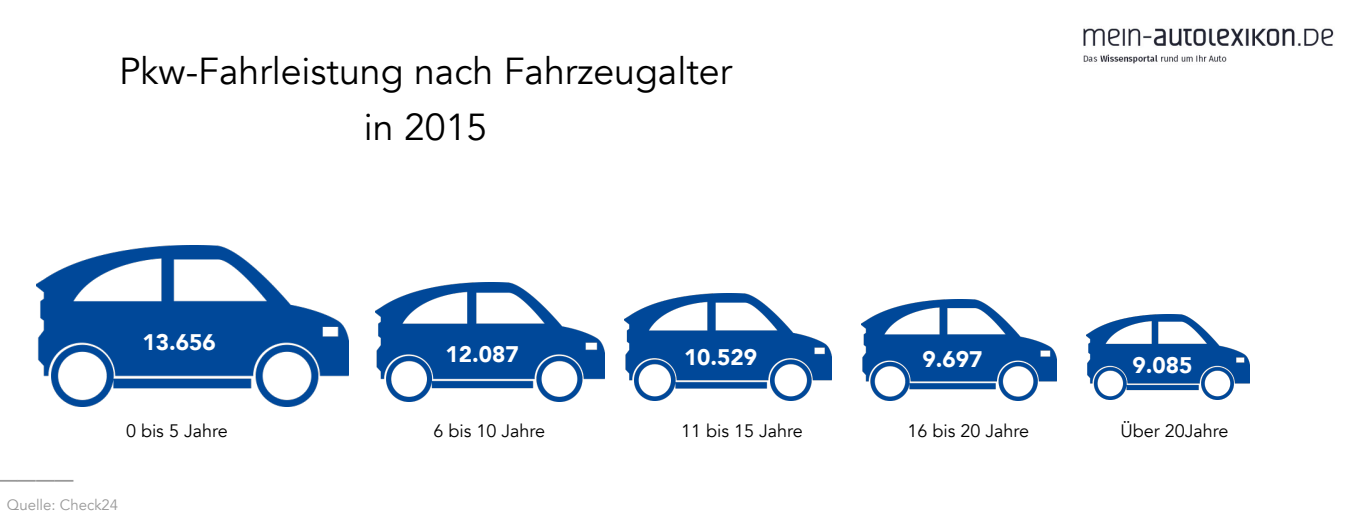
<style>
.page{position:relative;width:1350px;height:525px;background:#fff}
.page>*{position:absolute;margin:0;border:0;box-sizing:border-box;transform-origin:0 0}
.t1{font:37.5px/55.5px "Avenir";color:#000;text-align:center}
.t2{font:37.5px "Avenir";color:#999}
.t3{font:900 22.5px "Avenir";color:#fff}
.t4{font:18px "Avenir";color:#000}
.t5{font:15px "Avenir";color:#999}
</style>
<div class="page">
<img style="left:36px;top:245px;width:312px;height:162px">
<img style="left:375px;top:283px;width:230px;height:119px">
<img style="left:624px;top:293px;width:207px;height:107px">
<img style="left:861px;top:300px;width:195px;height:101px">
<img style="left:1086px;top:315px;width:164px;height:84px">
<img style="left:1084px;top:28px;width:250px;height:36px">
<h1 class="t1" style="left:119px;top:44px;width:615px">Pkw-Fahrleistung nach Fahrzeugalter in 2015</h1>
<p class="t3" style="left:142px;top:328px;width:75px">13.656</p>
<p class="t3" style="left:446px;top:340px;width:75px">12.087</p>
<p class="t3" style="left:922px;top:344px;width:61px">9.697</p>
<p class="t3" style="left:1132px;top:350px;width:61px">9.085</p>
<p class="t3" style="left:684px;top:343px;width:75px">10.529</p>
<p class="t4" style="left:126px;top:419px;width:103px">0 bis 5 Jahre</p>
<p class="t4" style="left:434px;top:419px;width:113px">6 bis 10 Jahre</p>
<p class="t4" style="left:681px;top:419px;width:123px">11 bis 15 Jahre</p>
<p class="t4" style="left:908px;top:419px;width:123px">16 bis 20 Jahre</p>
<p class="t4" style="left:1120px;top:419px;width:110px">Über 20Jahre</p>
<h1 class="t2" style="left:-2px;top:439px;width:76px">____</h1>
<p class="t5" style="left:7px;top:495px;width:113px">Quelle: Check24</p>
</div>
